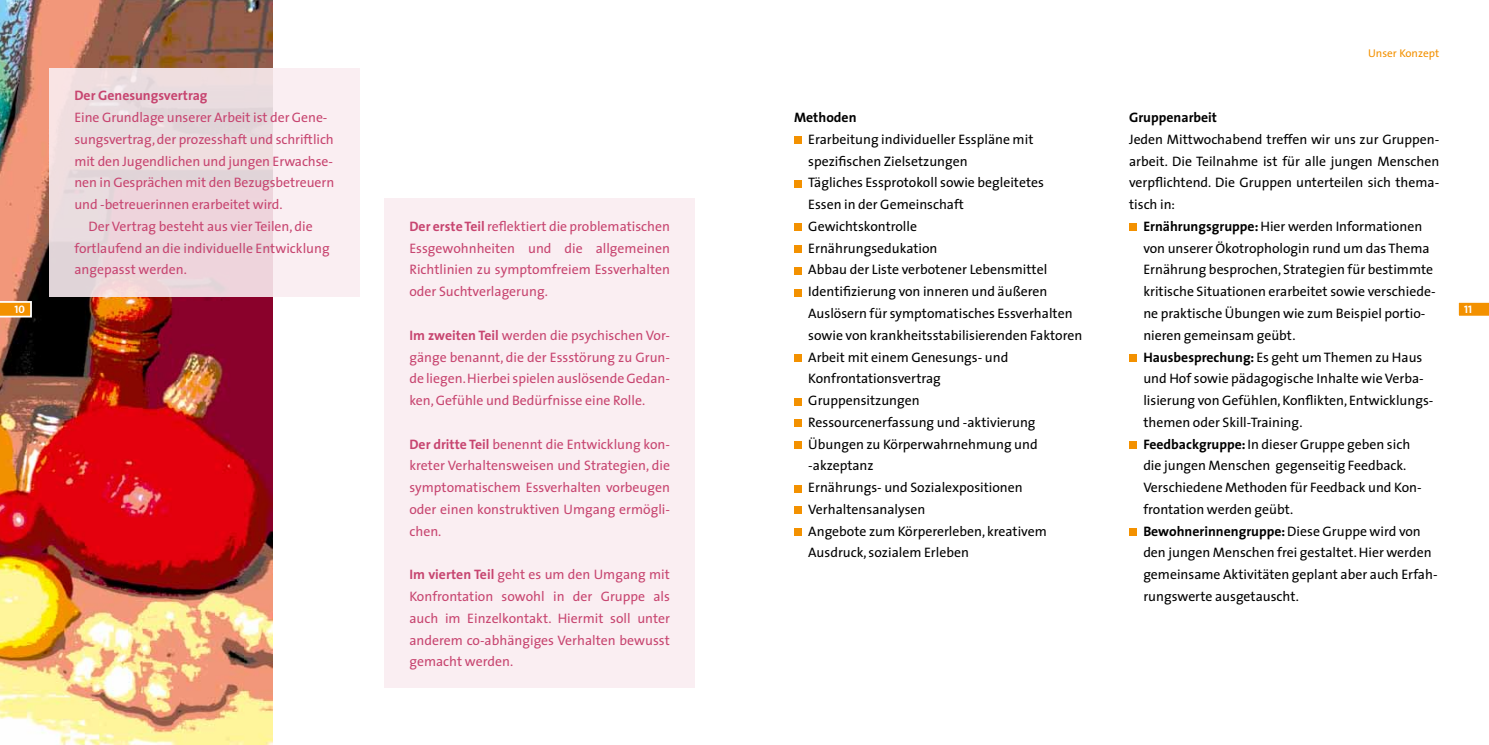
<style>
.page{position:relative;width:1489px;height:745px;background:#fff}
.page>*{position:absolute;margin:0;border:0;box-sizing:border-box;transform-origin:0 0}
.t1{font:13.75px/21.8px "The Sans";color:#000}
.t2{font:13.75px/21.8px "The Sans";color:#c74570;text-align:justify}
.t3{font:700 13.75px "The Sans";color:#000}
.t4{font:700 13.75px "The Sans";color:#c74570}
.t5{font:11.25px "The Sans";color:#f39100}
.t6{font:11px "The Sans Bold Caps";color:#fff}
.s1{font-weight:700}
</style>
<div class="page">
<img style="left:0;top:0;width:272px;height:744px">
<svg style="left:50px;top:68px;width:310px;height:228px;background:#efdee2"></svg>
<div style="left:384px;top:199px;width:310px;height:488px;background:#faedf1"></div>
<div style="left:1129px;top:224px;width:7px;height:7px;background:#f39100"></div>
<div style="left:1129px;top:354px;width:7px;height:7px;background:#f39100"></div>
<div style="left:1129px;top:441px;width:7px;height:7px;background:#f39100"></div>
<div style="left:1129px;top:528px;width:7px;height:7px;background:#f39100"></div>
<div style="left:794px;top:137px;width:7px;height:7px;background:#f39100"></div>
<div style="left:794px;top:180px;width:7px;height:7px;background:#f39100"></div>
<div style="left:794px;top:224px;width:7px;height:7px;background:#f39100"></div>
<div style="left:794px;top:245px;width:7px;height:7px;background:#f39100"></div>
<div style="left:794px;top:267px;width:7px;height:7px;background:#f39100"></div>
<div style="left:794px;top:289px;width:7px;height:7px;background:#f39100"></div>
<div style="left:794px;top:354px;width:7px;height:7px;background:#f39100"></div>
<div style="left:794px;top:398px;width:7px;height:7px;background:#f39100"></div>
<div style="left:794px;top:419px;width:7px;height:7px;background:#f39100"></div>
<div style="left:794px;top:441px;width:7px;height:7px;background:#f39100"></div>
<div style="left:794px;top:484px;width:7px;height:8px;background:#f39100"></div>
<div style="left:794px;top:506px;width:7px;height:7px;background:#f39100"></div>
<div style="left:794px;top:528px;width:7px;height:7px;background:#f39100"></div>
<svg style="left:1458px;top:302px;width:30px;height:14px"></svg>
<svg style="left:0;top:300px;width:33px;height:18px"></svg>
<p class="t5" style="left:1367px;top:44px;width:73px">Unser Konzept</p>
<p class="t4" style="left:74px;top:84px;width:135px">Der Genesungsvertrag</p>
<p class="t2" style="left:74px;top:106px;width:254px">Eine Grundlage unserer Arbeit ist der Gene-</p>
<p class="t2" style="left:74px;top:128px;width:261px">sungsvertrag, der prozesshaft und schriftlich</p>
<p class="t2" style="left:74px;top:149px;width:260px">mit den Jugendlichen und jungen Erwachse-</p>
<p class="t2" style="left:74px;top:171px;width:261px">nen in Gesprächen mit den Bezugsbetreuern</p>
<p class="t2" style="left:74px;top:193px;width:210px">und -betreuerinnen erarbeitet wird.</p>
<p class="t2" style="left:89px;top:215px;width:226px">Der Vertrag besteht aus vier Teilen, die</p>
<p class="t2" style="left:74px;top:236px;width:257px">fortlaufend an die individuelle Entwicklung</p>
<p class="t2" style="left:74px;top:258px;width:114px">angepasst werden.</p>
<p class="t3" style="left:1129px;top:106px;width:89px">Gruppenarbeit</p>
<p class="t1" style="left:1129px;top:128px;width:312px;text-align:justify">Jeden Mittwochabend treffen wir uns zur Gruppen&shy;arbeit. Die Teilnahme ist für alle jungen Menschen verpflichtend. Die Gruppen unterteilen sich thema&shy;tisch in:</p>
<p class="t1" style="left:1143px;top:215px;width:296px"><span class="s1">Ernährungsgruppe:</span> Hier werden Informationen von unserer Ökotrophologin rund um das Thema Ernährung besprochen, Strategien für bestimmte kritische Situationen erarbeitet sowie verschiede&shy;ne praktische Übungen wie zum Beispiel portio&shy;nieren gemeinsam geübt.<br><span class="s1">Hausbesprechung:</span> Es geht um Themen zu Haus und Hof sowie pädagogische Inhalte wie Verba&shy;lisierung von Gefühlen, Konflikten, Entwicklungs&shy;themen oder Skill-Training.<br><span class="s1">Feedbackgruppe:</span> In dieser Gruppe geben sich<br>die jungen Menschen gegenseitig Feedback.<br>Verschiedene Methoden für Feedback und Kon&shy;frontation werden geübt.<br><span class="s1">Bewohnerinnengruppe:</span> Diese Gruppe wird von den jungen Menschen frei gestaltet. Hier werden gemeinsame Aktivitäten geplant aber auch Erfah&shy;rungswerte ausgetauscht.</p>
<p class="t3" style="left:794px;top:106px;width:64px">Methoden</p>
<p class="t1" style="left:808px;top:128px;width:275px">Erarbeitung individueller Esspläne mit spezifischen Zielsetzungen<br>Tägliches Essprotokoll sowie begleitetes<br>Essen in der Gemeinschaft<br>Gewichtskontrolle<br>Ernährungsedukation<br>Abbau der Liste verbotener Lebensmittel<br>Identifizierung von inneren und äußeren<br>Auslösern für symptomatisches Essverhalten sowie von krankheitsstabilisierenden Faktoren<br>Arbeit mit einem Genesungs- und<br>Konfrontationsvertrag<br>Gruppensitzungen<br>Ressourcenerfassung und -aktivierung<br>Übungen zu Körperwahrnehmung und -akzeptanz<br>Ernährungs- und Sozialexpositionen<br>Verhaltensanalysen<br>Angebote zum Körpererleben, kreativem<br>Ausdruck, sozialem Erleben</p>
<p class="t2" style="left:409px;top:215px;width:262px"><span class="s1">Der erste Teil</span> reflektiert die problematischen Essgewohnheiten und die allgemeinen Richtlinien zu symptomfreiem Essverhalten oder Suchtverlagerung.</p>
<p class="t2" style="left:409px;top:323px;width:262px"><span class="s1">Im zweiten Teil</span> werden die psychischen Vor&shy;gänge benannt, die der Essstörung zu Grun&shy;de liegen. Hierbei spielen auslösende Gedan&shy;ken, Gefühle und Bedürfnisse eine Rolle.</p>
<p class="t2" style="left:409px;top:432px;width:262px"><span class="s1">Der dritte Teil</span> benennt die Entwicklung kon&shy;kreter Verhaltensweisen und Strategien, die symptomatischem Essverhalten vorbeugen oder einen konstruktiven Umgang ermögli&shy;chen.</p>
<p class="t2" style="left:409px;top:563px;width:262px"><span class="s1">Im vierten Teil</span> geht es um den Umgang mit Konfrontation sowohl in der Gruppe als auch im Einzelkontakt. Hiermit soll unter anderem co-abhängiges Verhalten bewusst gemacht werden.</p>
<p class="t6" style="left:14px;top:300px;width:12px">10</p>
<p class="t6" style="left:1463px;top:300px;width:9px">11</p>
</div>
